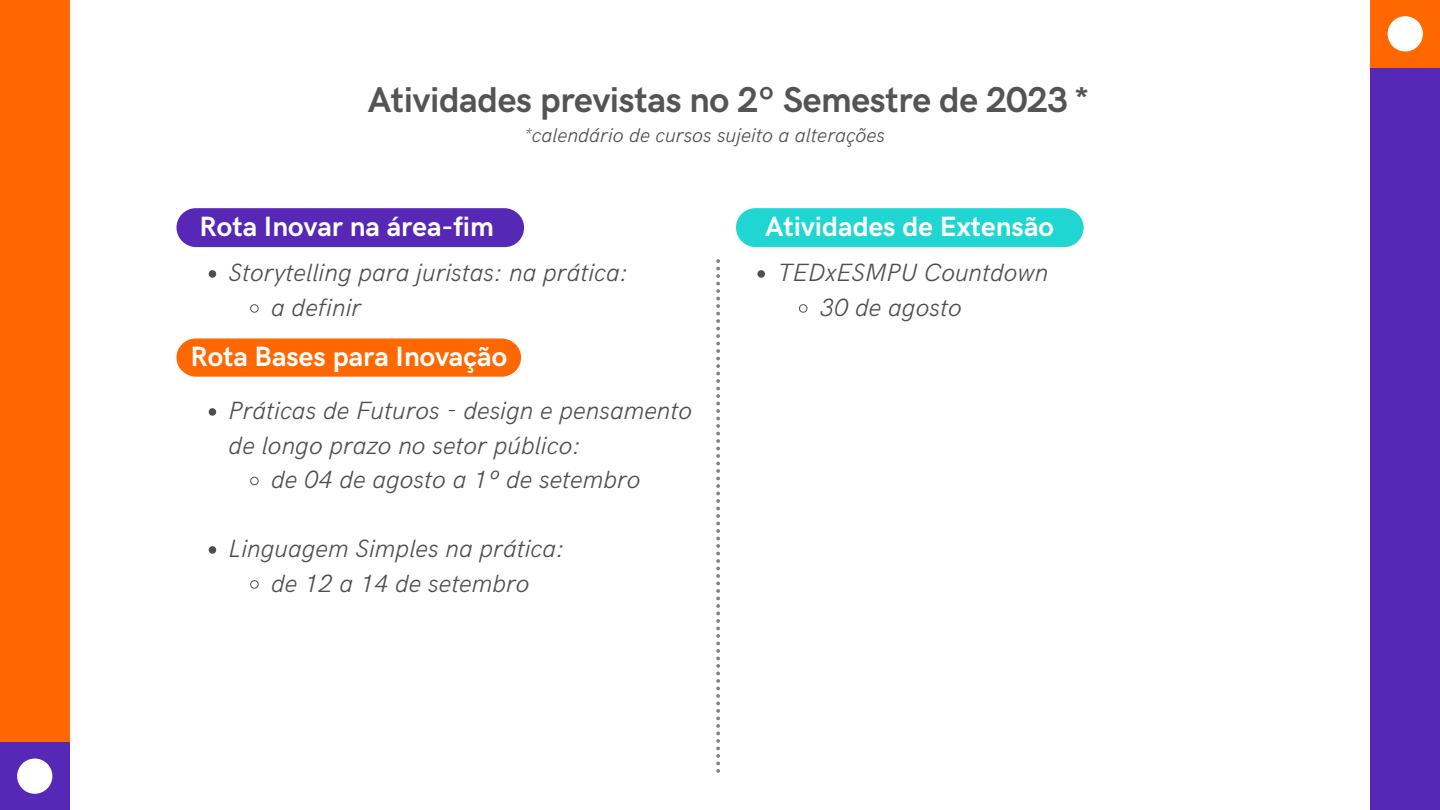
<style>
.page{position:relative;width:1440px;height:810px;background:#fff}
.page>*{position:absolute;margin:0;border:0;box-sizing:border-box;transform-origin:0 0}
.t1{font:700 36px "HK Grotesk";letter-spacing:-.01em;color:#545454}
.t2{font:700 28px "HK Grotesk";color:#fff}
.t3{font:italic 300 25px/34.5px "HK Grotesk";color:#4e4e4e}
.t4{font:italic 300 20px "HK Grotesk";color:#4e4e4e}
</style>
<div class="page">
<svg style="left:209px;top:270px;width:7px;height:8px"></svg>
<svg style="left:250px;top:304px;width:9px;height:9px"></svg>
<svg style="left:209px;top:408px;width:7px;height:8px"></svg>
<svg style="left:250px;top:476px;width:9px;height:10px"></svg>
<svg style="left:209px;top:546px;width:7px;height:8px"></svg>
<svg style="left:250px;top:580px;width:9px;height:9px"></svg>
<svg style="left:176px;top:338px;width:345px;height:39px;background:#ff6e0b"></svg>
<div style="left:0;top:0;width:69px;height:810px;background:#ff6800"></div>
<div style="left:0;top:742px;width:69px;height:68px;background:#5728b5"></div>
<div style="left:17px;top:759px;width:35px;height:35px;background:#fff;border-radius:50%"></div>
<div style="left:1371px;top:0;width:69px;height:810px;background:#5728b5"></div>
<div style="left:1371px;top:0;width:69px;height:68px;background:#ff6800"></div>
<div style="left:1388px;top:16px;width:35px;height:35px;background:#fff;border-radius:50%"></div>
<svg style="left:716px;top:259px;width:4px;height:514px"></svg>
<div style="left:176px;top:208px;width:348px;height:39px;background:#5728b5"></div>
<div style="left:736px;top:208px;width:348px;height:39px;background:#20d6d2"></div>
<svg style="left:757px;top:270px;width:8px;height:8px"></svg>
<svg style="left:799px;top:304px;width:9px;height:9px"></svg>
<h1 class="t1" style="left:368px;top:80px;width:723px">Atividades previstas no 2º Semestre de 2023*</h1>
<p class="t4" style="left:523px;top:124px;width:363px">*calendário de cursos sujeito a alterações</p>
<p class="t2" style="left:200px;top:210px;width:296px">Rota Inovar na área-fim</p>
<p class="t2" style="left:765px;top:210px;width:290px">Atividades de Extensão</p>
<p class="t3" style="left:271px;top:257px;width:359px;text-indent:-43px">Storytelling para juristas: na prática: a definir</p>
<p class="t2" style="left:190px;top:341px;width:318px">Rota Bases para Inovação</p>
<p class="t3" style="left:229px;top:395px;width:465px">Práticas de Futuros - design e pensamento</p>
<p class="t3" style="left:229px;top:429px;width:354px">de longo prazo no setor público:</p>
<p class="t3" style="left:271px;top:464px;width:371px">de 04 de agosto a 1º de setembro</p>
<p class="t3" style="left:229px;top:533px;width:337px;text-align:center">Linguagem Simples na prática: de 12 a 14 de setembro</p>
<p class="t3" style="left:820px;top:257px;width:230px;text-indent:-43px">TEDxESMPU Countdown<br>30 de agosto</p>
</div>
